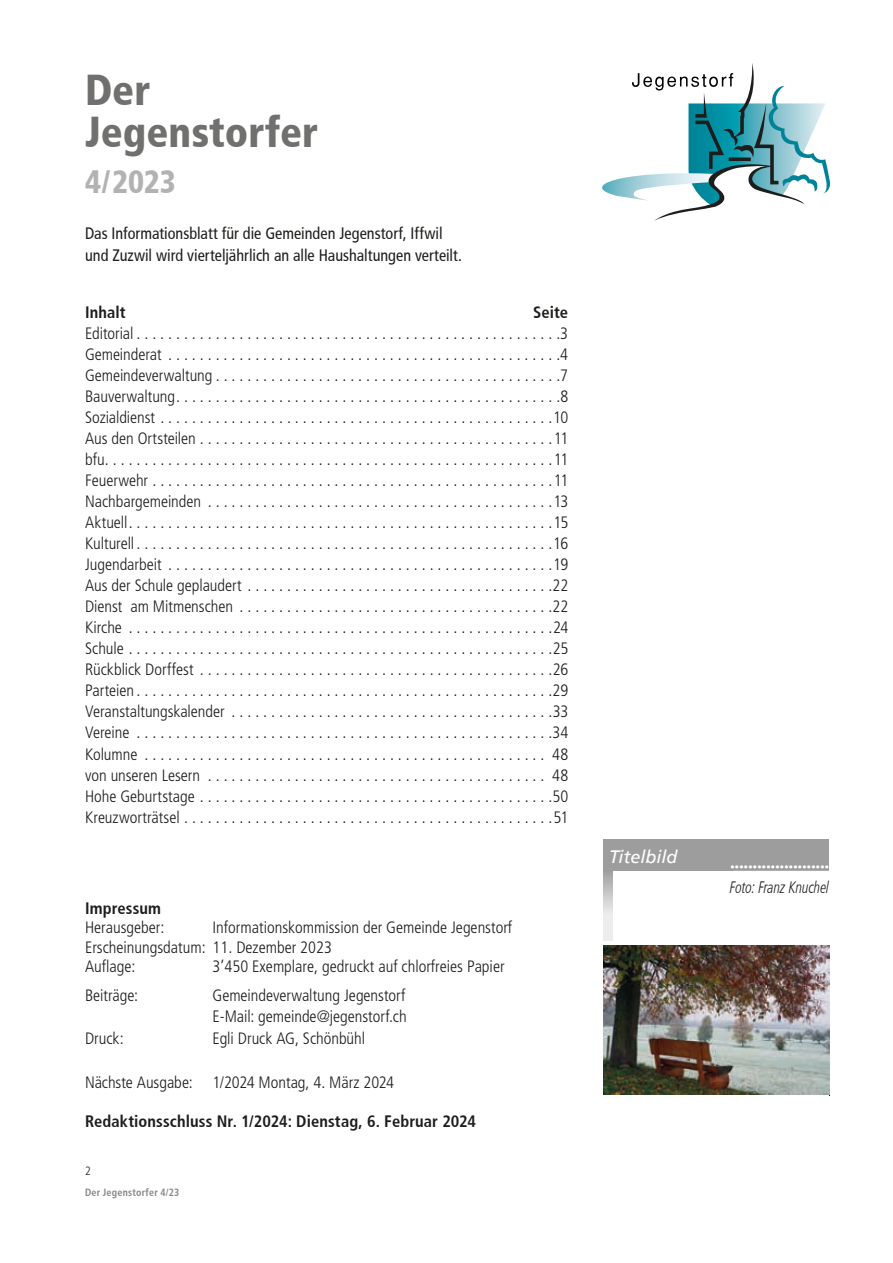
<style>
.page{position:relative;width:893px;height:1263px;background:#fff}
.page>*{position:absolute;margin:0;border:0;box-sizing:border-box;transform-origin:0 0}
.t1{font:900 condensed 43.05px/42px "Frutiger";color:#70706f;scale:.95 1}
.t2{font:900 condensed 32.4px "Frutiger";color:#b2b2b2;scale:.95 1}
.t3{font:italic 18px "Frutiger";color:#fff}
.t4{font:300 condensed 16.5px/21px "Frutiger";color:#1d1d1b}
.t5{font:condensed 16.5px/21.8px "Frutiger";color:#1d1d1b}
.t6{font:700 condensed 16.5px "Frutiger";letter-spacing:.005em;color:#1d1d1b}
.t7{font:italic 300 condensed 16.5px "Frutiger LT Pro";letter-spacing:-.005em;color:#1d1d1b;scale:.85 1}
.t8{font:300 condensed 12px "Frutiger";color:#1d1d1b}
.t9{font:700 condensed 10.5px "Frutiger";letter-spacing:.025em;color:#878787;scale:.95 1}
.t10{font:italic 9px "Frutiger";color:#fff}
</style>
<div class="page">
<svg style="left:602px;top:63px;width:228px;height:158px"></svg>
<img style="left:604px;top:945px;width:225px;height:150px">
<svg style="left:604px;top:870px;width:8px;height:70px"></svg>
<div style="left:604px;top:838px;width:225px;height:32px;background:#9d9d9d"></div>
<h1 class="t1" style="left:85px;top:69px;width:247px">Der<br>Jegenstorfer</h1>
<h2 class="t2" style="left:85px;top:162px;width:97px">4/2023</h2>
<p class="t5" style="left:85px;top:223px;width:379px">Das Informationsblatt für die Gemeinden Jegenstorf, Iffwil und Zuzwil wird vierteljährlich an alle Haushaltungen verteilt.</p>
<p class="t6" style="left:85px;top:303px;width:42px">Inhalt</p>
<p class="t6" style="left:533px;top:303px;width:36px">Seite</p>
<p class="t4" style="left:85px;top:323px;width:485px;text-align:justify">Editorial . . . . . . . . . . . . . . . . . . . . . . . . . . . . . . . . . . . . . . . . . . . . . . . . . . . . . 3<br>Gemeinderat . . . . . . . . . . . . . . . . . . . . . . . . . . . . . . . . . . . . . . . . . . . . . . . . . 4<br>Gemeindeverwaltung . . . . . . . . . . . . . . . . . . . . . . . . . . . . . . . . . . . . . . . . . . . 7<br>Bauverwaltung . . . . . . . . . . . . . . . . . . . . . . . . . . . . . . . . . . . . . . . . . . . . . . . . 8<br>Sozialdienst . . . . . . . . . . . . . . . . . . . . . . . . . . . . . . . . . . . . . . . . . . . . . . . . . 10<br>Aus den Ortsteilen . . . . . . . . . . . . . . . . . . . . . . . . . . . . . . . . . . . . . . . . . . . . 11 bfu . . . . . . . . . . . . . . . . . . . . . . . . . . . . . . . . . . . . . . . . . . . . . . . . . . . . . . . . 11<br>Feuerwehr . . . . . . . . . . . . . . . . . . . . . . . . . . . . . . . . . . . . . . . . . . . . . . . . . . 11<br>Nachbargemeinden . . . . . . . . . . . . . . . . . . . . . . . . . . . . . . . . . . . . . . . . . . . 13<br>Aktuell . . . . . . . . . . . . . . . . . . . . . . . . . . . . . . . . . . . . . . . . . . . . . . . . . . . . . 15<br>Kulturell . . . . . . . . . . . . . . . . . . . . . . . . . . . . . . . . . . . . . . . . . . . . . . . . . . . . 16<br>Jugendarbeit . . . . . . . . . . . . . . . . . . . . . . . . . . . . . . . . . . . . . . . . . . . . . . . . 19<br>Aus der Schule geplaudert . . . . . . . . . . . . . . . . . . . . . . . . . . . . . . . . . . . . . . 22<br>Dienst am Mitmenschen . . . . . . . . . . . . . . . . . . . . . . . . . . . . . . . . . . . . . . . 22<br>Kirche . . . . . . . . . . . . . . . . . . . . . . . . . . . . . . . . . . . . . . . . . . . . . . . . . . . . . 24<br>Schule . . . . . . . . . . . . . . . . . . . . . . . . . . . . . . . . . . . . . . . . . . . . . . . . . . . . . 25<br>Rückblick Dorffest . . . . . . . . . . . . . . . . . . . . . . . . . . . . . . . . . . . . . . . . . . . . 26<br>Parteien . . . . . . . . . . . . . . . . . . . . . . . . . . . . . . . . . . . . . . . . . . . . . . . . . . . . 29<br>Veranstaltungskalender . . . . . . . . . . . . . . . . . . . . . . . . . . . . . . . . . . . . . . . . 33<br>Vereine . . . . . . . . . . . . . . . . . . . . . . . . . . . . . . . . . . . . . . . . . . . . . . . . . . . . 34<br>Kolumne . . . . . . . . . . . . . . . . . . . . . . . . . . . . . . . . . . . . . . . . . . . . . . . . . . . 48 von unseren Lesern . . . . . . . . . . . . . . . . . . . . . . . . . . . . . . . . . . . . . . . . . . . 48<br>Hohe Geburtstage . . . . . . . . . . . . . . . . . . . . . . . . . . . . . . . . . . . . . . . . . . . . 50<br>Kreuzworträtsel . . . . . . . . . . . . . . . . . . . . . . . . . . . . . . . . . . . . . . . . . . . . . . 51</p>
<p class="t6" style="left:85px;top:898px;width:78px">Impressum</p>
<p class="t4" style="left:85px;top:917px;width:81px">Herausgeber:</p>
<p class="t4" style="left:85px;top:918px;width:429px;line-height:19.5px;text-indent:128px">Informationskommission der Gemeinde Jegenstorf<br>Erscheinungsdatum: 11. Dezember 2023<br>Auflage:</p>
<p class="t4" style="left:213px;top:956px;width:293px">3’450 Exemplare, gedruckt auf chlorfreies Papier</p>
<p class="t4" style="left:85px;top:985px;width:55px">Beiträge:</p>
<p class="t4" style="left:213px;top:984px;width:196px;line-height:21.8px">Gemeindeverwaltung Jegenstorf<br>E-Mail: gemeinde@jegenstorf.ch</p>
<p class="t4" style="left:85px;top:1028px;width:40px">Druck:</p>
<p class="t4" style="left:213px;top:1028px;width:154px">Egli Druck AG, Schönbühl</p>
<p class="t4" style="left:85px;top:1072px;width:310px">Nächste Ausgabe: 1/2024 Montag, 4. März 2024</p>
<p class="t6" style="left:85px;top:1111px;width:393px">Redaktionsschluss Nr. 1/2024: Dienstag, 6. Februar 2024</p>
<p class="t8" style="left:85px;top:1164px;width:7px">2</p>
<p class="t9" style="left:85px;top:1186px;width:101px">Der Jegenstorfer 4/23</p>
<p class="t3" style="left:609px;top:846px;width:70px">Titelbild</p>
<p class="t10" style="left:730px;top:862px;width:101px">••••••••••••••••••••••</p>
<p class="t7" style="left:730px;top:878px;width:118px">Foto: Franz Knuchel</p>
</div>
